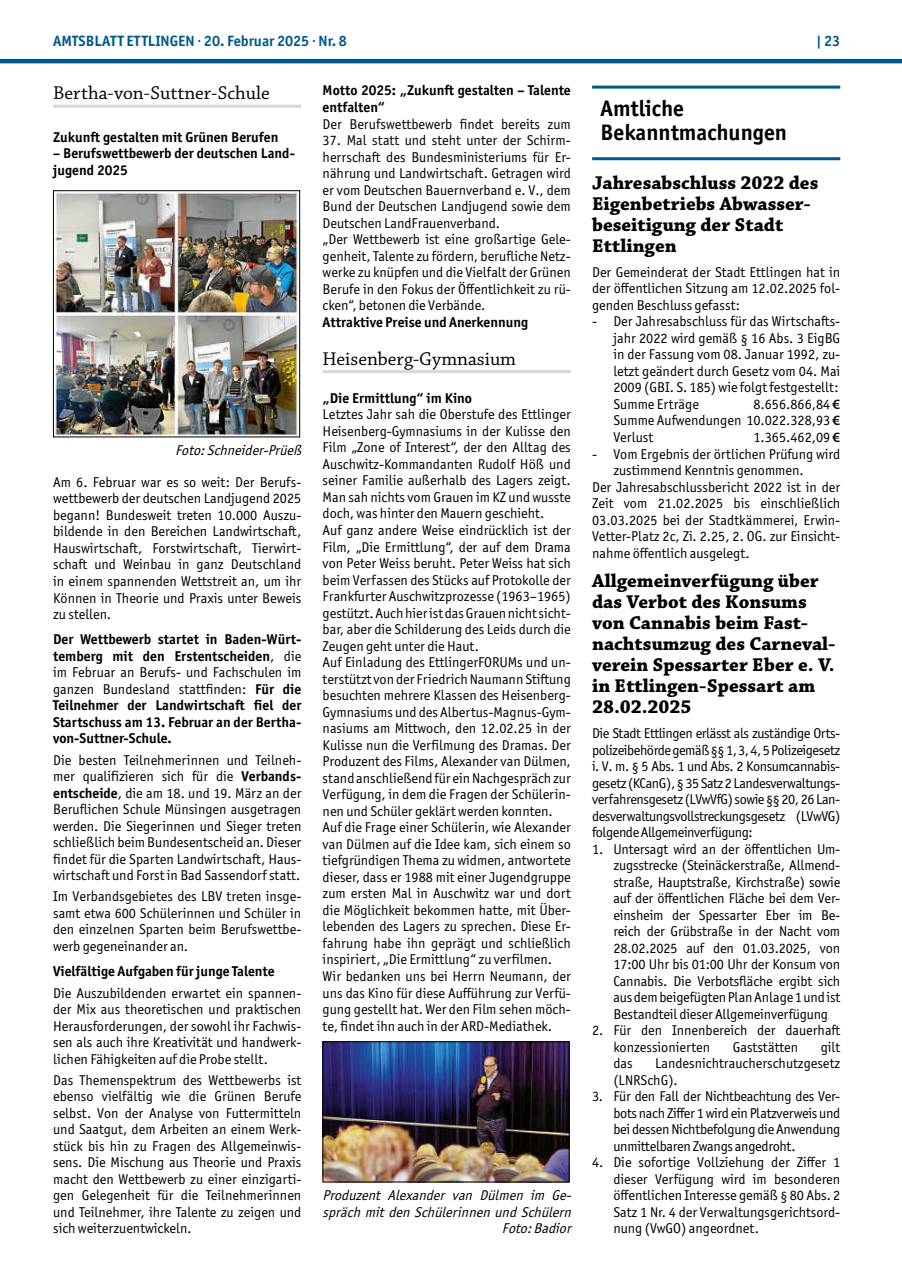
<style>
.page{position:relative;width:902px;height:1280px;background:#fff}
.page>*{position:absolute;margin:0;border:0;box-sizing:border-box;transform-origin:0 0}
.t1{font:700 22.5px/24px "Officina Sans ITC Pro";color:#000}
.t2{font:700 19.5px/21px "Chaparral Pro";color:#000}
.t3{font:19.5px "Chaparral Pro";color:#000}
.t4{font:700 15px "Officina Sans ITC Pro";color:#01598b}
.t5{font:14.25px/16.5px "Officina Sans ITC Pro";color:#000;text-align:justify}
.t6{font:700 14.25px/16.5px "Officina Sans ITC Pro";color:#000}
.t7{font:italic 14.25px/16.5px "Officina Sans ITC Pro";color:#000;text-align:right}
.s1{font-family:"Myriad Pro";font-weight:600}
.s2{font-weight:400}
.s3{font-weight:700}
</style>
<div class="page">
<hr style="left:0;top:59px;width:901px;height:4px;background:#01598b">
<hr style="left:53px;top:105px;width:248px;height:3px;background:#d9d9d9">
<img style="left:55px;top:192px;width:243px;height:243px">
<div style="left:53px;top:190px;width:247px;height:247px;border:1px solid #000"></div>
<hr style="left:322px;top:370px;width:248px;height:3px;background:#d9d9d9">
<img style="left:324px;top:1043px;width:243px;height:137px">
<div style="left:322px;top:1041px;width:247px;height:141px;border:1px solid #000"></div>
<hr style="left:592px;top:86px;width:248px;height:3px;background:#01598b">
<hr style="left:592px;top:157px;width:248px;height:3px;background:#01598b">
<p class="t4" style="left:53px;top:31px;width:295px">AMTSBLATT ETTLINGEN · 20. Februar 2025 · Nr. 8</p>
<p class="t4" style="left:816px;top:31px;width:26px">| 23</p>
<h2 class="t3" style="left:53px;top:82px;width:218px">Bertha-von-Suttner-Schule</h2>
<p class="t6" style="left:53px;top:129px;width:227px">Zukunft gestalten mit Grünen Berufen</p>
<p class="t6" style="left:53px;top:145px;width:243px">– Berufswettbewerb der deutschen Land&shy;jugend 2025</p>
<p class="t6" style="left:322px;top:82px;width:250px">Motto 2025: „Zukunft gestalten – Talente entfalten“</p>
<p class="t5" style="left:322px;top:115px;width:250px">Der Berufswettbewerb findet bereits zum</p>
<p class="t5" style="left:322px;top:132px;width:250px;text-align:left">37. Mal statt und steht unter der Schirm&shy;herrschaft des Bundesministeriums für Er&shy;nährung und Landwirtschaft. Getragen wird er vom Deutschen Bauernverband e. V., dem Bund der Deutschen Landjugend sowie dem Deutschen LandFrauenverband.<br>„Der Wettbewerb ist eine großartige Gele&shy;genheit, Talente zu fördern, berufliche Netz&shy;werke zu knüpfen und die Vielfalt der Grünen Berufe in den Fokus der Öffentlichkeit zu rü&shy;cken“, betonen die Verbände.</p>
<p class="t6" style="left:322px;top:314px;width:207px">Attraktive Preise und Anerkennung</p>
<h2 class="t3" style="left:322px;top:348px;width:195px">Heisenberg-Gymnasium</h2>
<p class="t6" style="left:322px;top:390px;width:151px">„Die Ermittlung“ im Kino</p>
<p class="t5" style="left:322px;top:406px;width:250px;text-align:left">Letztes Jahr sah die Oberstufe des Ettlinger Heisenberg-Gymnasiums in der Kulisse den Film „Zone of Interest“, der den Alltag des Auschwitz-Kommandanten Rudolf Höß und seiner Familie außerhalb des Lagers zeigt.<br>Man sah nichts vom Grauen im KZ und wusste doch, was hinter den Mauern geschieht.<br>Auf ganz andere Weise eindrücklich ist der Film, „Die Ermittlung“, der auf dem Drama von Peter Weiss beruht. Peter Weiss hat sich beim Verfassen des Stücks auf Protokolle der Frankfurter Auschwitzprozesse (1963–1965) gestützt. Auch hier ist das Grauen nicht sicht&shy;bar, aber die Schilderung des Leids durch die Zeugen geht unter die Haut.<br>Auf Einladung des EttlingerFORUMs und un&shy;terstützt von der Friedrich Naumann Stiftung besuchten mehrere Klassen des Heisenberg-Gymnasiums und des Albertus-Magnus-Gym&shy;nasiums am Mittwoch, den 12.02.25 in der Kulisse nun die Verfilmung des Dramas. Der Produzent des Films, Alexander van Dülmen, stand anschließend für ein Nachgespräch zur Verfügung, in dem die Fragen der Schülerin&shy;nen und Schüler geklärt werden konnten.<br>Auf die Frage einer Schülerin, wie Alexander van Dülmen auf die Idee kam, sich einem so tiefgründigen Thema zu widmen, antwortete dieser, dass er 1988 mit einer Jugendgruppe zum ersten Mal in Auschwitz war und dort die Möglichkeit bekommen hatte, mit Über&shy;lebenden des Lagers zu sprechen. Diese Er&shy;fahrung habe ihn geprägt und schließlich inspiriert, „Die Ermittlung“ zu verfilmen.<br>Wir bedanken uns bei Herrn Neumann, der uns das Kino für diese Aufführung zur Verfü&shy;gung gestellt hat. Wer den Film sehen möch&shy;te, findet ihn auch in der ARD-Mediathek.</p>
<h1 class="t1" style="left:600px;top:96px;width:188px">Amtliche<br>Bekanntmachungen</h1>
<h2 class="t2" style="left:592px;top:173px;width:228px">Jahresabschluss 2022 des<br>Eigenbetriebs Abwasser&shy;beseitigung der Stadt<br>Ettlingen</h2>
<p class="t5" style="left:592px;top:264px;width:250px">Der Gemeinderat der Stadt Ettlingen hat in der öffentlichen Sitzung am 12.02.2025 fol&shy;genden Beschluss gefasst:</p>
<p class="t5" style="left:613px;top:313px;width:228px;text-indent:-21px">- Der Jahresabschluss für das Wirtschafts&shy;jahr 2022 wird gemäß § 16 Abs. 3 EigBG in der Fassung vom 08. Januar 1992, zu&shy;letzt geändert durch Gesetz vom 04. Mai 2009 (GBI. S. 185) wie folgt festgestellt:<br>Summe Erträge</p>
<p class="t5" style="left:613px;top:396px;width:228px;text-indent:140px">8.656.866,84 <span class="s1">€ </span>Summe Aufwendungen 10.022.328,93 <span class="s1">€ </span>Verlust</p>
<p class="t5" style="left:753px;top:429px;width:88px">1.365.462,09 <span class="s1">€</span></p>
<p class="t5" style="left:592px;top:445px;width:250px">- Vom Ergebnis der örtlichen Prüfung wird</p>
<p class="t5" style="left:613px;top:462px;width:192px">zustimmend Kenntnis genommen.</p>
<p class="t5" style="left:592px;top:478px;width:250px">Der Jahresabschlussbericht 2022 ist in der</p>
<p class="t5" style="left:592px;top:495px;width:250px">Zeit vom 21.02.2025 bis einschließlich</p>
<p class="t5" style="left:592px;top:511px;width:250px">03.03.2025 bei der Stadtkämmerei, Erwin-</p>
<p class="t5" style="left:592px;top:528px;width:250px">Vetter-Platz 2c, Zi. 2.25, 2. OG. zur Einsicht-</p>
<p class="t5" style="left:592px;top:544px;width:159px">nahme öffentlich ausgelegt.</p>
<h2 class="t2" style="left:592px;top:571px;width:245px">Allgemeinverfügung über das Verbot des Konsums von Cannabis beim Fast&shy;nachtsumzug des Carneval&shy;verein Spessarter Eber e. V. in Ettlingen-Spessart am<br>28.02.2025</h2>
<p class="t5" style="left:592px;top:725px;width:250px">Die Stadt Ettlingen erlässt als zuständige Orts&shy;polizeibehörde gemäß §§ 1, 3, 4, 5 Polizeigesetz i. V. m. § 5 Abs. 1 und Abs. 2 Konsumcannabis&shy;gesetz (KCanG), § 35 Satz 2 Landesverwaltungs&shy;verfahrensgesetz (LVwVfG) sowie §§ 20, 26 Lan&shy;desverwaltungsvollstreckungsgesetz (LVwVG) folgende Allgemeinverfügung:</p>
<p class="t5" style="left:613px;top:840px;width:228px;text-indent:-21px">1. Untersagt wird an der öffentlichen Um&shy;zugsstrecke (Steinäckerstraße, Allmend&shy;straße, Hauptstraße, Kirchstraße) sowie auf der öffentlichen Fläche bei dem Ver&shy;einsheim der Spessarter Eber im Be&shy;reich der Grübstraße in der Nacht vom 28.02.2025 auf den 01.03.2025, von 17:00 Uhr bis 01:00 Uhr der Konsum von Cannabis. Die Verbotsfläche ergibt sich aus dem beigefügten Plan Anlage 1 und ist Bestandteil dieser Allgemeinverfügung</p>
<p class="t5" style="left:613px;top:1022px;width:228px;text-indent:-21px">2. Für den Innenbereich der dauerhaft konzessionierten</p>
<p class="t7" style="left:175px;top:442px;width:131px">Foto:Schneider-Prüeß</p>
<p class="t5" style="left:53px;top:474px;width:250px">Am 6. Februar war es so weit: Der Berufs&shy;wettbewerb der deutschen Landjugend 2025 begann! Bundesweit treten 10.000 Auszu&shy;bildende in den Bereichen Landwirtschaft, Hauswirtschaft, Forstwirtschaft, Tierwirt&shy;schaft und Weinbau in ganz Deutschland in einem spannenden Wettstreit an, um ihr Können in Theorie und Praxis unter Beweis zu stellen.</p>
<p class="t6" style="left:53px;top:631px;width:250px;text-align:justify">Der Wettbewerb startet in Baden-Würt&shy;temberg mit den Erstentscheiden<span class="s2">, die im Februar an Berufs- und Fachschulen im ganzen Bundesland stattfinden:</span> Für die Teilnehmer der Landwirtschaft fiel der Startschuss am 13. Februar an der Bertha&shy;von-Suttner-Schule.</p>
<p class="t5" style="left:53px;top:751px;width:250px">Die besten Teilnehmerinnen und Teilneh&shy;mer qualifizieren sich für die <span class="s3">Verbands&shy;entscheide</span>, die am 18. und 19. März an der Beruflichen Schule Münsingen ausgetragen werden. Die Siegerinnen und Sieger treten schließlich beim Bundesentscheid an. Dieser findet für die Sparten Landwirtschaft, Haus&shy;wirtschaft und Forst in Bad Sassendorf statt.</p>
<p class="t5" style="left:53px;top:888px;width:250px">Im Verbandsgebietes des LBV treten insge&shy;samt etwa 600 Schülerinnen und Schüler in den einzelnen Sparten beim Berufswettbe&shy;werb gegeneinander an.</p>
<p class="t6" style="left:53px;top:963px;width:223px">Vielfältige Aufgaben für junge Talente</p>
<p class="t5" style="left:53px;top:984px;width:250px">Die Auszubildenden erwartet ein spannen&shy;der Mix aus theoretischen und praktischen Herausforderungen, der sowohl ihr Fachwis&shy;sen als auch ihre Kreativität und handwerk&shy;lichen Fähigkeiten auf die Probe stellt.</p>
<p class="t5" style="left:53px;top:1071px;width:250px">Das Themenspektrum des Wettbewerbs ist ebenso vielfältig wie die Grünen Berufe selbst. Von der Analyse von Futtermitteln und Saatgut, dem Arbeiten an einem Werk&shy;stück bis hin zu Fragen des Allgemeinwis&shy;sens. Die Mischung aus Theorie und Praxis macht den Wettbewerb zu einer einzigarti&shy;gen Gelegenheit für die Teilnehmerinnen und Teilnehmer, ihre Talente zu zeigen und sich weiterzuentwickeln.</p>
<p class="t5" style="left:732px;top:1038px;width:67px">Gaststätten</p>
<p class="t5" style="left:820px;top:1038px;width:21px">gilt</p>
<p class="t5" style="left:613px;top:1055px;width:228px;text-indent:42px">Landesnichtraucherschutzgesetz (LNRSchG).</p>
<p class="t5" style="left:613px;top:1088px;width:228px;text-indent:-21px">3. Für den Fall der Nichtbeachtung des Ver&shy;bots nach Ziffer 1 wird ein Platzverweis und bei dessen Nichtbefolgung die Anwendung unmittelbaren Zwangs angedroht.</p>
<p class="t5" style="left:613px;top:1154px;width:228px;text-indent:-21px">4. Die sofortige Vollziehung der Ziffer 1 dieser Verfügung wird im besonderen öffentlichen Interesse gemäß § 80 Abs. 2<br>Satz 1 Nr. 4 der Verwaltungsgerichtsord&shy;nung (VwGO) angeordnet.</p>
<p class="t5" style="left:613px;top:1055px;width:21px">das</p>
<p class="t7" style="left:322px;top:1187px;width:253px">Produzent Alexander van Dülmen im Ge&shy;spräch mit den Schülerinnen und Schülern<br>Foto:Badior</p>
</div>
